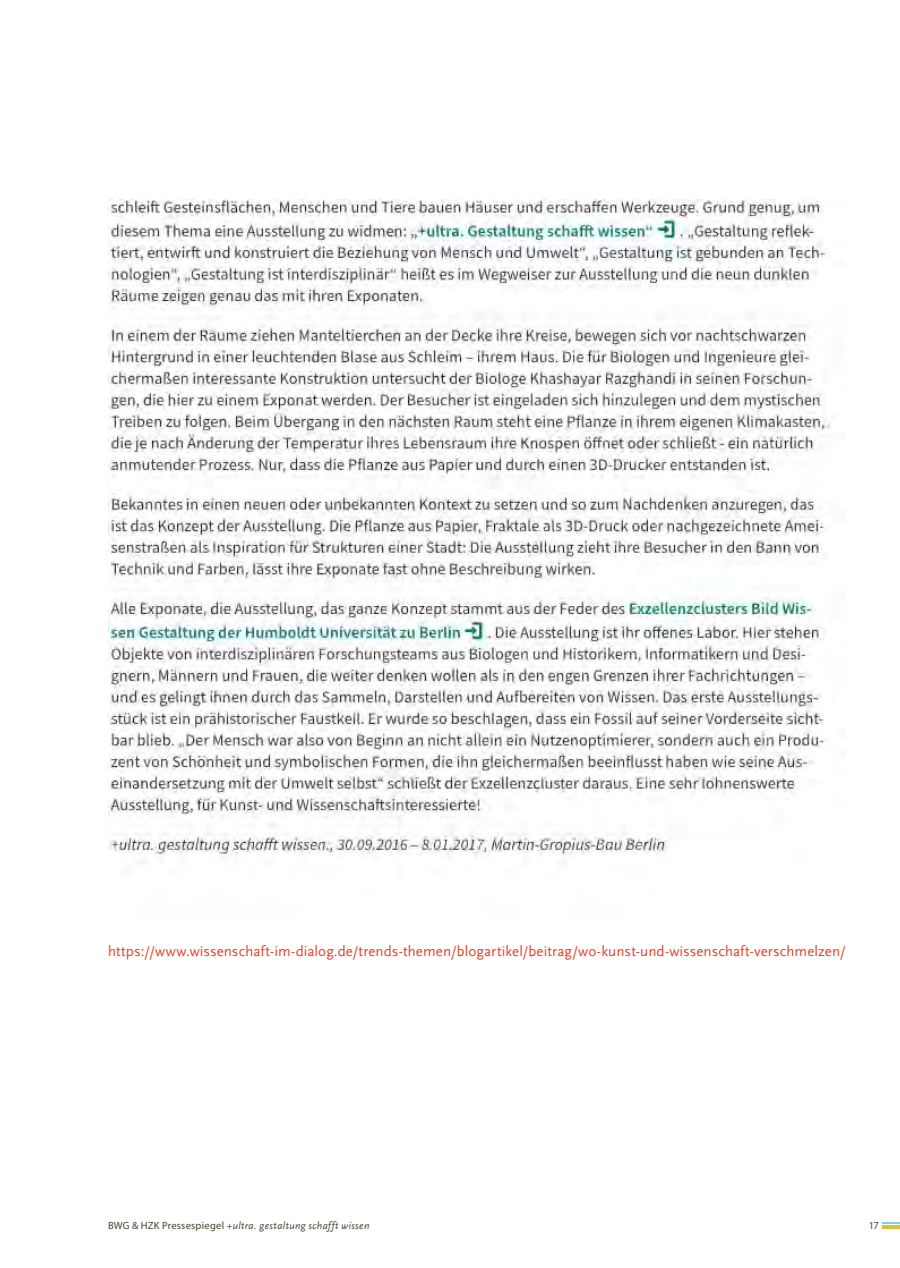
<style>
.page{position:relative;width:900px;height:1268px;background:#fff}
.page>*{position:absolute;margin:0;border:0;box-sizing:border-box;transform-origin:0 0}
.t1{font:15px "Scala Sans";letter-spacing:.005em;color:#e44126}
.t2{font:italic 10.5px "Scala Sans";letter-spacing:.035em;color:#4a4131}
.t3{font:10.5px "Myriad Pro";color:#4a4131}
.s1{font-family:"Myriad Pro";font-style:normal}
</style>
<div class="page">
<svg style="left:882px;top:1222px;width:18px;height:6px"></svg>
<img style="left:108px;top:200px;width:722px;height:663px">
<p class="t1" style="left:108px;top:942px;width:739px">https://www.wissenschaft-im-dialog.de/trends-themen/blogartikel/beitrag/wo-kunst-und-wissenschaft-verschmelzen/</p>
<p class="t2" style="left:108px;top:1219px;width:263px"><span class="s1">BWG &amp; HZK Pressespiegel</span> +ultra. gestaltung schafft wissen</p>
<p class="t3" style="left:869px;top:1219px;width:12px">17</p>
</div>
